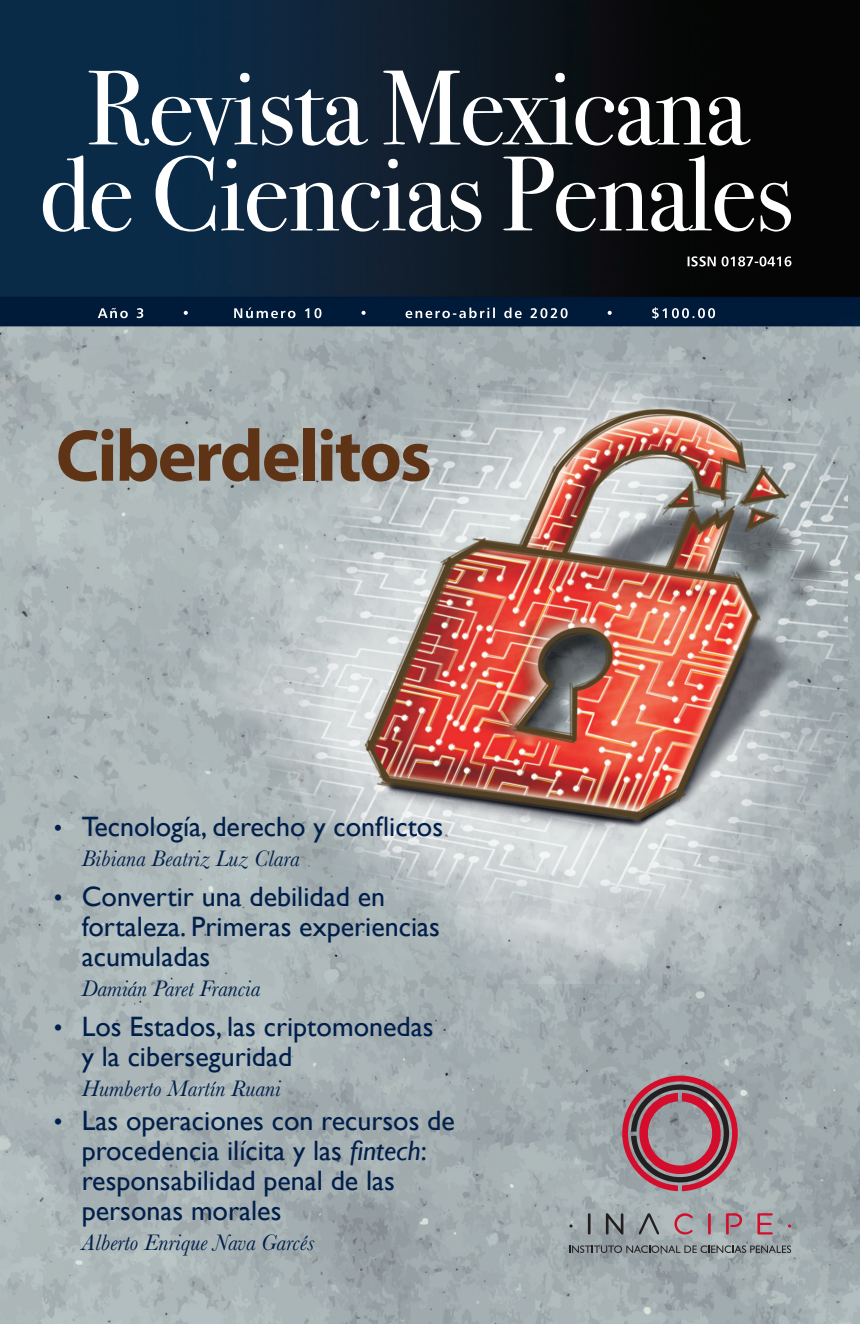
<style>
.page{position:relative;width:860px;height:1324px;background:#fff}
.page>*{position:absolute;margin:0;border:0;box-sizing:border-box;transform-origin:0 0}
.t1{font:700 74px "Myriad Pro";letter-spacing:-.03em;color:#5f3416}
.t2{font:28px/30px "Gill Sans";color:#001f4b}
.t3{font:italic 23.2px "Baskerville";color:#001f4b}
.s1{font-size:24px}
.s2{font-size:24.8px}
.s3{font-style:italic}
</style>
<div class="page">
<img style="left:0;top:0;width:860px;height:1324px">
<img style="left:136px;top:362px;width:711px;height:621px">
<hr style="left:588px;top:1213px;width:3px;height:22px;background:#231f20">
<hr style="left:708px;top:1213px;width:3px;height:22px;background:#d30d2b">
<svg style="left:757px;top:1213px;width:16px;height:22px"></svg>
<svg style="left:606px;top:1213px;width:17px;height:22px"></svg>
<svg style="left:639px;top:1213px;width:20px;height:22px"></svg>
<svg style="left:788px;top:1224px;width:3px;height:4px"></svg>
<svg style="left:569px;top:1224px;width:4px;height:4px"></svg>
<svg style="left:674px;top:1213px;width:19px;height:22px"></svg>
<svg style="left:726px;top:1213px;width:16px;height:22px"></svg>
<svg style="left:569px;top:1245px;width:222px;height:8px"></svg>
<svg style="left:622px;top:1076px;width:116px;height:115px"></svg>
<svg style="left:43px;top:155px;width:748px;height:77px"></svg>
<svg style="left:89px;top:71px;width:662px;height:75px"></svg>
<svg style="left:98px;top:307px;width:617px;height:12px"></svg>
<svg style="left:688px;top:256px;width:103px;height:11px"></svg>
<h1 class="t1" style="left:56px;top:408px;width:378px">Ciberdelitos</h1>
<p class="t2" style="left:54px;top:812px;width:391px"><span class="s1">•</span> Tecnología, derecho y conflictos</p>
<p class="t3" style="left:82px;top:843px;width:219px">Bibiana Beatriz Luz Clara</p>
<p class="t2" style="left:82px;top:882px;width:360px;text-indent:-28px"><span class="s2">•</span> Convertir una debilidad en fortaleza. Primeras experiencias acumuladas</p>
<p class="t3" style="left:82px;top:973px;width:180px">Damián Paret Francia</p>
<p class="t2" style="left:82px;top:1012px;width:353px;text-indent:-28px"><span class="s2">•</span> Los Estados, las criptomonedas y la ciberseguridad</p>
<p class="t3" style="left:82px;top:1073px;width:201px">Humberto Martín Ruani</p>
<p class="t2" style="left:82px;top:1106px;width:375px;text-indent:-28px"><span class="s2">•</span> Las operaciones con recursos de procedencia ilícita y las <span class="s3">fintech</span>: responsabilidad penal de las personas morales</p>
<p class="t3" style="left:82px;top:1227px;width:234px">Alberto Enrique Nava Garcés</p>
</div>
